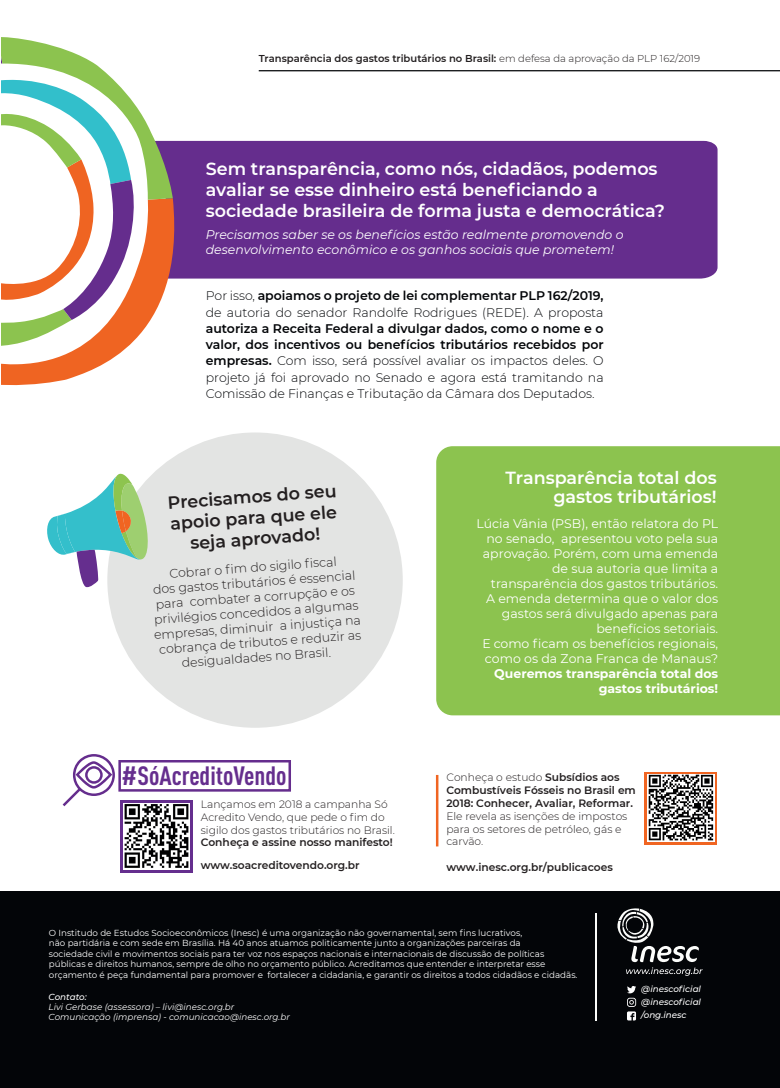
<style>
.page{position:relative;width:780px;height:1088px;background:#fff}
.page>*{position:absolute;margin:0;border:0;box-sizing:border-box;transform-origin:0 0}
.t1{font:700 condensed 26.12px "DIN Pro";color:#652e8e}
.t2{font:600 17.5px/21px "Montserrat";color:#fff}
.t3{font:600 17.5px/21px "Montserrat";color:#231f20;text-align:center}
.t4{font:300 12.5px/16.2px "Montserrat";color:#030508}
.t5{font:12.5px/15px "Montserrat";color:#fff;text-align:right}
.t6{font:300 12.5px/15px "Montserrat";color:#231f20;text-align:center}
.t7{font:italic 12.5px/15px "Montserrat";color:#fff}
.t8{font:700 12.5px/15px "Montserrat";color:#fff;text-align:right}
.t9{font:600 10.62px/12.8px "Montserrat";color:#231f20}
.t10{font:300 10.62px/12.8px "Montserrat";color:#231f20}
.t11{font:600 10px "Montserrat";color:#231f20}
.t12{font:8.75px/10.5px "Montserrat";color:#fff}
.t13{font:italic 8.75px/10px "Montserrat";color:#fff}
.t14{font:italic 500 8.75px "Montserrat";color:#fff}
.s1{font-weight:300}
.s2{font-weight:600}
</style>
<div class="page">
<div style="left:0;top:891px;width:780px;height:197px;background:#030508"></div>
<hr style="left:595px;top:913px;width:1px;height:108px;background:#fcfdfb">
<svg style="left:617px;top:908px;width:85px;height:68px"></svg>
<svg style="left:627px;top:986px;width:9px;height:34px"></svg>
<div style="left:173px;top:141px;width:544px;height:138px;background:#652d8d"></div>
<svg style="left:1px;top:198px;width:186px;height:188px"></svg>
<svg style="left:1px;top:37px;width:172px;height:314px"></svg>
<div style="left:107px;top:432px;width:296px;height:296px;background:#e3e4e3;border-radius:50%"></div>
<svg style="left:47px;top:474px;width:103px;height:114px"></svg>
<div style="left:436px;top:446px;width:344px;height:269px;background:#8cc34f"></div>
<svg style="left:63px;top:754px;width:228px;height:52px"></svg>
<div style="left:120px;top:800px;width:72px;height:73px;background:linear-gradient(to right,#652e8e,#652e8e)"></div>
<svg style="left:644px;top:772px;width:73px;height:72px"></svg>
<img style="left:647px;top:775px;width:67px;height:66px">
<hr style="left:436px;top:775px;width:2px;height:71px;background:#f06522">
<hr style="left:259px;top:70px;width:521px;height:1px;background:#030508">
<img style="left:123px;top:803px;width:66px;height:66px">
<img style="left:648px;top:775px;width:65px;height:66px">
<p class="t11" style="left:259px;top:51px;width:443px">Transparência dos gastos tributários no Brasil: <span class="s1">em defesa da aprovação da PLP 162/2019</span></p>
<h2 class="t2" style="left:206px;top:157px;width:461px">Sem transparência, como nós, cidadãos, podemos avaliar se esse dinheiro está beneficiando a sociedade brasileira de forma justa e democrática?</h2>
<h3 class="t7" style="left:206px;top:227px;width:419px">Precisamos saber se os benefícios estão realmente promovendo o desenvolvimento econômico e os ganhos sociais que prometem!</h3>
<h3 class="t4" style="left:206px;top:287px;width:399px">Por isso, <span class="s2">apoiamos o projeto de lei complementar PLP 162/2019, </span>de autoria do senador Randolfe Rodrigues (REDE). A proposta</h3>
<p class="t4" style="left:206px;top:320px;width:399px;text-align:justify"><span class="s2">autoriza a Receita Federal a divulgar dados, como o nome e o valor, dos incentivos ou benefícios tributários recebidos por empresas.</span> Com isso, será possível avaliar os impactos deles. O projeto já foi aprovado no Senado e agora está tramitando na Comissão de Finanças e Tributação da Câmara dos Deputados.</p>
<h2 class="t3" style="left:167px;top:491px;width:170px;rotate:-4deg">Precisamos do seu apoio para que ele seja aprovado!</h2>
<h3 class="t6" style="left:149px;top:567px;width:209px;rotate:-4deg">Cobrar o fi m do sigilo fi scal<br>dos gastos tributários é essencial para combater a corrupção e os privilégios concedidos a algumas empresas, diminuir a injustiça na cobrança de tributos e reduzir as desigualdades no Brasil.</h3>
<h1 class="t1" style="left:121px;top:756px;width:166px">#SóAcreditoVendo</h1>
<p class="t10" style="left:201px;top:797px;width:188px">Lançamos em 2018 a campanha Só</p>
<p class="t10" style="left:201px;top:810px;width:195px">Acredito Vendo, que pede o fim do sigilo dos gastos tributários no Brasil.</p>
<p class="t9" style="left:201px;top:831px;width:193px;line-height:22.8px">Conheça e assine nosso manifesto! www.soacreditovendo.org.br</p>
<h2 class="t2" style="left:505px;top:468px;width:213px;line-height:18.4px;text-align:right">Transparência total dos gastos tributários!</h2>
<p class="t5" style="left:476px;top:515px;width:243px">Lúcia Vânia (PSB), então relatora do PL no senado, apresentou voto pela sua aprovação. Porém, com uma emenda de sua autoria que limita a transparência dos gastos tributários.<br>A emenda determina que o valor dos gastos será divulgado apenas para benefícios setoriais.<br>E como ficam os benefícios regionais, como os da Zona Franca de Manaus?</p>
<h3 class="t8" style="left:494px;top:665px;width:225px">Queremos transparência total dos gastos tributários!</h3>
<p class="t9" style="left:446px;top:771px;width:191px"><span class="s1">Conheça o estudo</span> Subsídios aos<br>Combustíveis Fósseis no Brasil em<br>2018: Conhecer, Avaliar, Reformar.</p>
<p class="t10" style="left:446px;top:809px;width:182px">Ele revela as isenções de impostos para os setores de petróleo, gás e carvão.</p>
<p class="t9" style="left:446px;top:860px;width:168px">www.inesc.org.br/publicacoes</p>
<p class="t12" style="left:49px;top:927px;width:530px">O Institudo de Estudos Socioeconômicos (Inesc) é uma organização não governamental, sem fins lucrativos,<br>não partidária e com sede em Brasília. Há 40 anos atuamos politicamente junto a organizações parceiras da<br>sociedade civil e movimentos sociais para ter voz nos espaços nacionais e internacionais de discussão de políticas públicas e direitos humanos, sempre de olho no orçamento público. Acreditamos que entender e interpretar esse orçamento é peça fundamental para promover e fortalecer a cidadania, e garantir os direitos a todos cidadãos e cidadãs.</p>
<p class="t14" style="left:49px;top:990px;width:40px">Contato:</p>
<p class="t13" style="left:49px;top:1001px;width:243px">Livi Gerbase (assessora) – livi@inesc.org.br<br>Comunicação (imprensa) - comunicacao@inesc.org.br</p>
<p class="t14" style="left:641px;top:983px;width:61px">@inescoficial</p>
<p class="t14" style="left:641px;top:1009px;width:47px">/ong.inesc</p>
<p class="t14" style="left:641px;top:995px;width:61px">@inescoficial</p>
</div>
